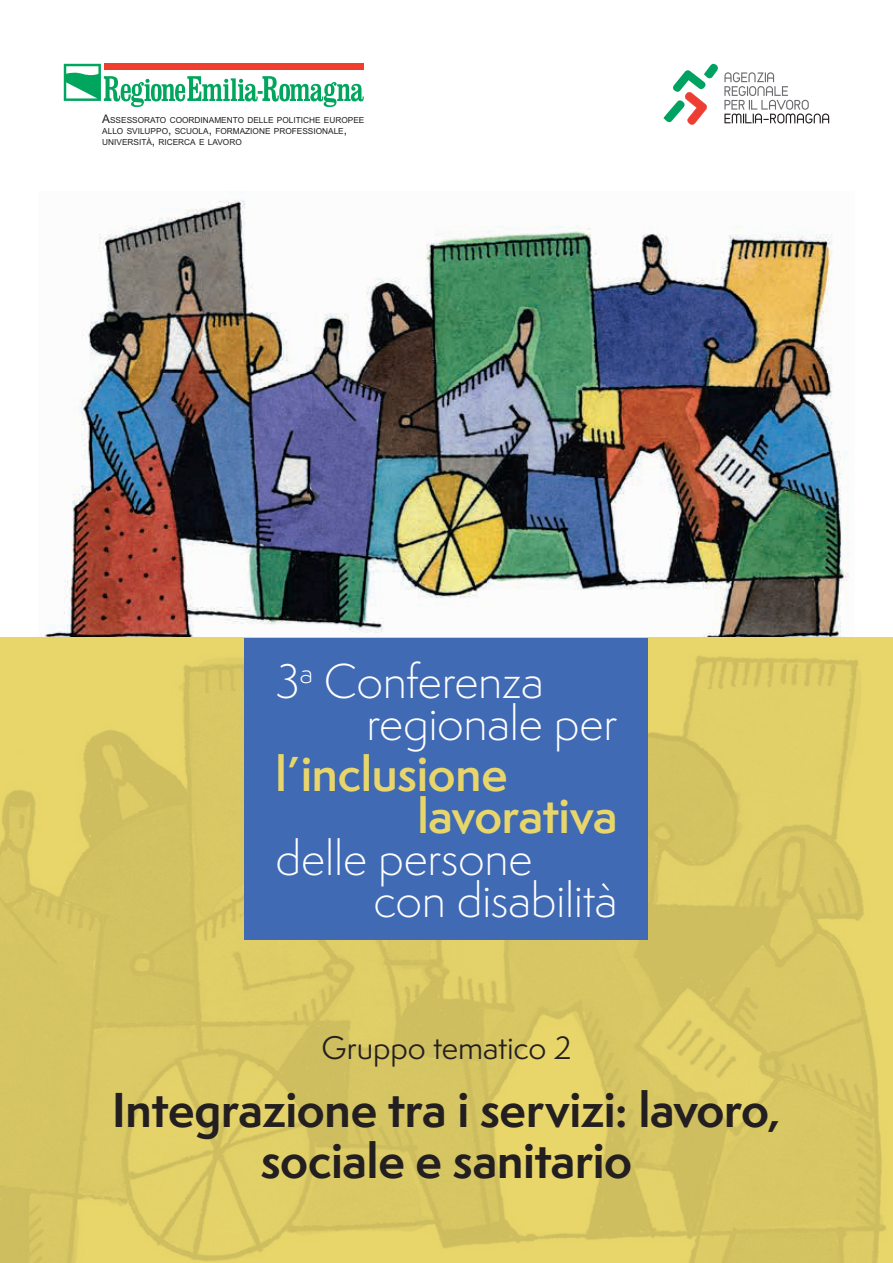
<style>
.page{position:relative;width:893px;height:1263px;background:#fff}
.page>*{position:absolute;margin:0;border:0;box-sizing:border-box;transform-origin:0 0}
.t1{font:300 45px "Semplicita Pro";letter-spacing:-.01em;color:#fff}
.t2{font:700 45px/51px "Semplicita Pro";letter-spacing:-.01em;color:#231f20;text-align:center}
.t3{font:600 45px "Semplicita Pro";letter-spacing:-.005em;color:#e8d66b}
.t4{font:30px "Semplicita Pro";letter-spacing:-.005em;color:#231f20}
.t5{font:8.25px/10.6px "Arial";color:#231f20}
.s1{font-size:11.85px}
</style>
<div class="page">
<img style="left:38px;top:199px;width:817px;height:439px">
<img style="left:0;top:638px;width:893px;height:625px">
<svg style="left:64px;top:64px;width:300px;height:43px"></svg>
<svg style="left:663px;top:64px;width:166px;height:61px"></svg>
<div style="left:244px;top:638px;width:404px;height:302px;background:#406ab4"></div>
<p class="t5" style="left:102px;top:115px;width:264px"><span class="s1">A</span>SSESSORATO COORDINAMENTO DELLE POLITICHE EUROPEE<br>ALLO SVILUPPO<span class="s1">,</span> SCUOLA<span class="s1">,</span> FORMAZIONE PROFESSIONALE<span class="s1">,<br></span>UNIVERSITÀ<span class="s1">,</span> RICERCA E LAVORO</p>
<p class="t1" style="left:276px;top:651px;width:270px">3<sup>a</sup> Conferenza</p>
<p class="t1" style="left:366px;top:693px;width:252px">regionale per</p>
<p class="t3" style="left:276px;top:741px;width:233px">l’inclusione</p>
<p class="t3" style="left:417px;top:783px;width:201px">lavorativa</p>
<p class="t1" style="left:276px;top:828px;width:259px">delle persone</p>
<p class="t1" style="left:373px;top:870px;width:245px">con disabilità</p>
<p class="t4" style="left:322px;top:1026px;width:251px">Gruppo tematico 2</p>
<p class="t2" style="left:112px;top:1084px;width:670px">Integrazione tra i servizi: lavoro, sociale e sanitario</p>
</div>
